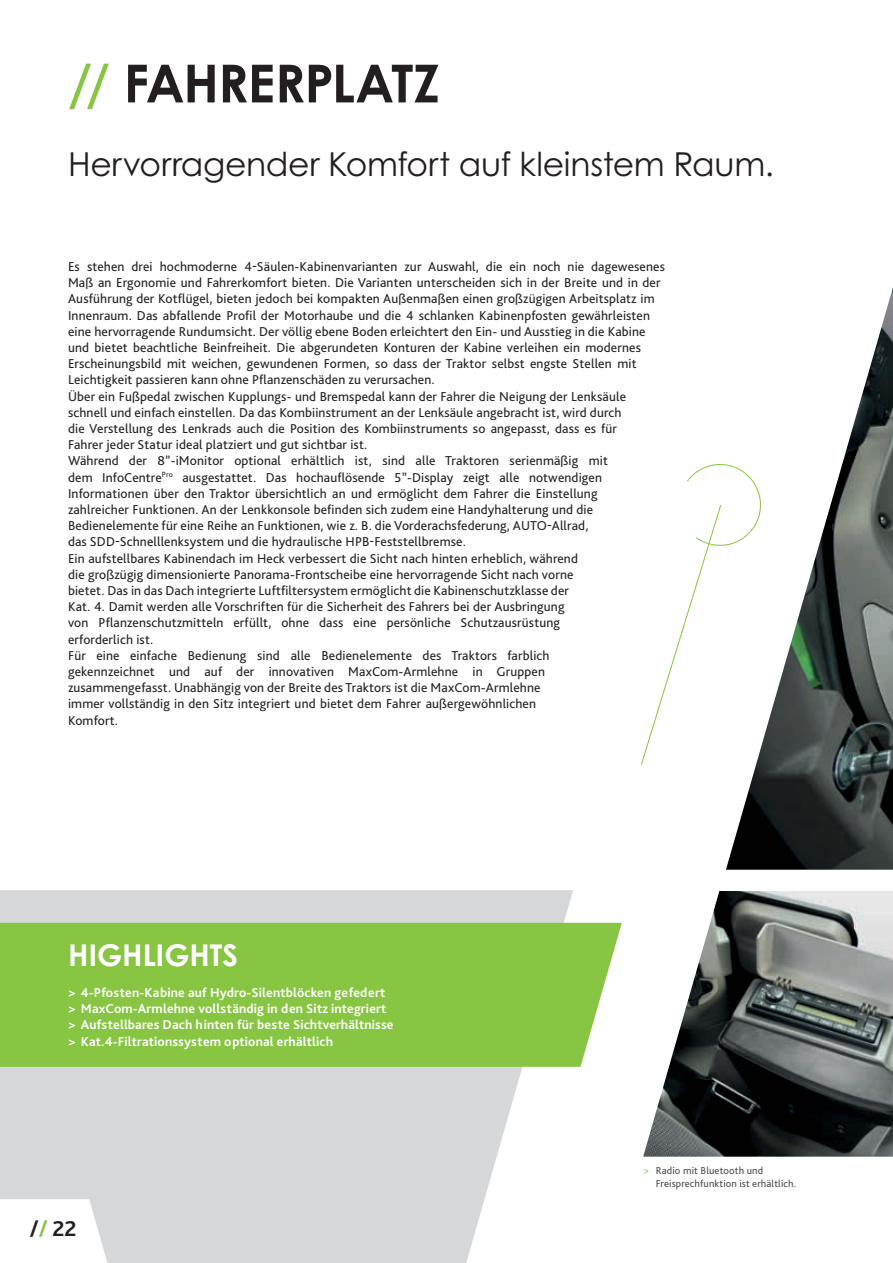
<style>
.page{position:relative;width:893px;height:1263px;background:#fff}
.page>*{position:absolute;margin:0;border:0;box-sizing:border-box;transform-origin:0 0}
.t1{font:700 52.5px "Century Gothic Pro";letter-spacing:-.015em;color:#231f20}
.t2{font:33px "Century Gothic Pro";letter-spacing:-.005em;color:#231f20}
.t3{font:700 30px "Century Gothic Pro";letter-spacing:.005em;color:#fff}
.t4{font:700 22.5px "Bliss Pro";color:#231f20}
.t5{font:13.5px/16.2px "Bliss Pro";letter-spacing:.01em;color:#231f20}
.t6{font:700 13.5px/16.2px "Bliss Pro";letter-spacing:.01em;color:#fff}
.t7{font:10.5px/12.6px "Bliss Pro";letter-spacing:.01em;color:#4d4d4f}
.s1{color:#88c543}
</style>
<div class="page">
<svg style="left:0;top:890px;width:573px;height:373px;background:#dbdbdd"></svg>
<div style="left:0;top:923px;width:622px;height:144px;background:#88c543"></div>
<img style="left:726px;top:287px;width:167px;height:583px">
<img style="left:643px;top:891px;width:250px;height:266px">
<svg style="left:641px;top:463px;width:121px;height:302px"></svg>
<svg style="left:0;top:1199px;width:114px;height:64px"></svg>
<h1 class="t1" style="left:68px;top:51px;width:373px"><span class="s1">//</span> FAHRERPLATZ</h1>
<h2 class="t2" style="left:68px;top:144px;width:708px">Hervorragender Komfort auf kleinstem Raum.</h2>
<p class="t5" style="left:68px;top:258px;width:598px">Es stehen drei hochmoderne 4-Säulen-Kabinenvarianten zur Auswahl, die ein noch nie dagewesenes Maß an Ergonomie und Fahrerkomfort bieten. Die Varianten unterscheiden sich in der Breite und in der Ausführung der Kotflügel, bieten jedoch bei kompakten Außenmaßen einen großzügigen Arbeitsplatz im Innenraum. Das abfallende Profil der Motorhaube und die 4 schlanken Kabinenpfosten gewährleisten eine hervorragende Rundumsicht. Der völlig ebene Boden erleichtert den Ein- und Ausstieg in die Kabine und bietet beachtliche Beinfreiheit. Die abgerundeten Konturen der Kabine verleihen ein modernes Erscheinungsbild mit weichen, gewundenen Formen, so dass der Traktor selbst engste Stellen mit Leichtigkeit passieren kann ohne Pflanzenschäden zu verursachen.<br>Über ein Fußpedal zwischen Kupplungs- und Bremspedal kann der Fahrer die Neigung der Lenksäule schnell und einfach einstellen. Da das Kombiinstrument an der Lenksäule angebracht ist, wird durch<br>die Verstellung des Lenkrads auch die Position des Kombiinstruments so angepasst, dass es für<br>Fahrer jeder Statur ideal platziert und gut sichtbar ist.<br>Während der 8”-iMonitor optional erhältlich ist, sind alle Traktoren serienmäßig mit<br>dem InfoCentre<sup>Pro</sup> ausgestattet. Das hochauflösende 5”-Display zeigt alle notwendigen Informationen über den Traktor übersichtlich an und ermöglicht dem Fahrer die Einstellung<br>zahlreicher Funktionen. An der Lenkkonsole befinden sich zudem eine Handyhalterung und die Bedienelemente für eine Reihe an Funktionen, wie z. B. die Vorderachsfederung, AUTO-Allrad,<br>das SDD-Schnelllenksystem und die hydraulische HPB-Feststellbremse.<br>Ein aufstellbares Kabinendach im Heck verbessert die Sicht nach hinten erheblich, während<br>die großzügig dimensionierte Panorama-Frontscheibe eine hervorragende Sicht nach vorne<br>bietet. Das in das Dach integrierte Luftfiltersystem ermöglicht die Kabinenschutzklasse der<br>Kat. 4. Damit werden alle Vorschriften für die Sicherheit des Fahrers bei der Ausbringung<br>von Pflanzenschutzmitteln erfüllt, ohne dass eine persönliche Schutzausrüstung<br>erforderlich ist.<br>Für eine einfache Bedienung sind alle Bedienelemente des Traktors farblich<br>gekennzeichnet und auf der innovativen MaxCom-Armlehne in Gruppen<br>zusammengefasst. Unabhängig von der Breite des Traktors ist die MaxCom-Armlehne<br>immer vollständig in den Sitz integriert und bietet dem Fahrer außergewöhnlichen<br>Komfort.</p>
<h3 class="t3" style="left:68px;top:936px;width:172px">HIGHLIGHTS</h3>
<p class="t6" style="left:68px;top:984px;width:327px">&gt; 4-Pfosten-Kabine auf Hydro-Silentblöcken gefedert &gt; MaxCom-Armlehne vollständig in den Sitz integriert &gt; Aufstellbares Dach hinten für beste Sichtverhältnisse &gt; Kat.4-Filtrationssystem optional erhältlich</p>
<h3 class="t4" style="left:30px;top:1215px;width:48px">/<span class="s1">/</span> 22</h3>
<p class="t7" style="left:656px;top:1164px;width:142px;text-indent:-13px"><span class="s1">&gt;</span> Radio mit Bluetooth und<br>Freisprechfunktion ist erhältlich.</p>
</div>
